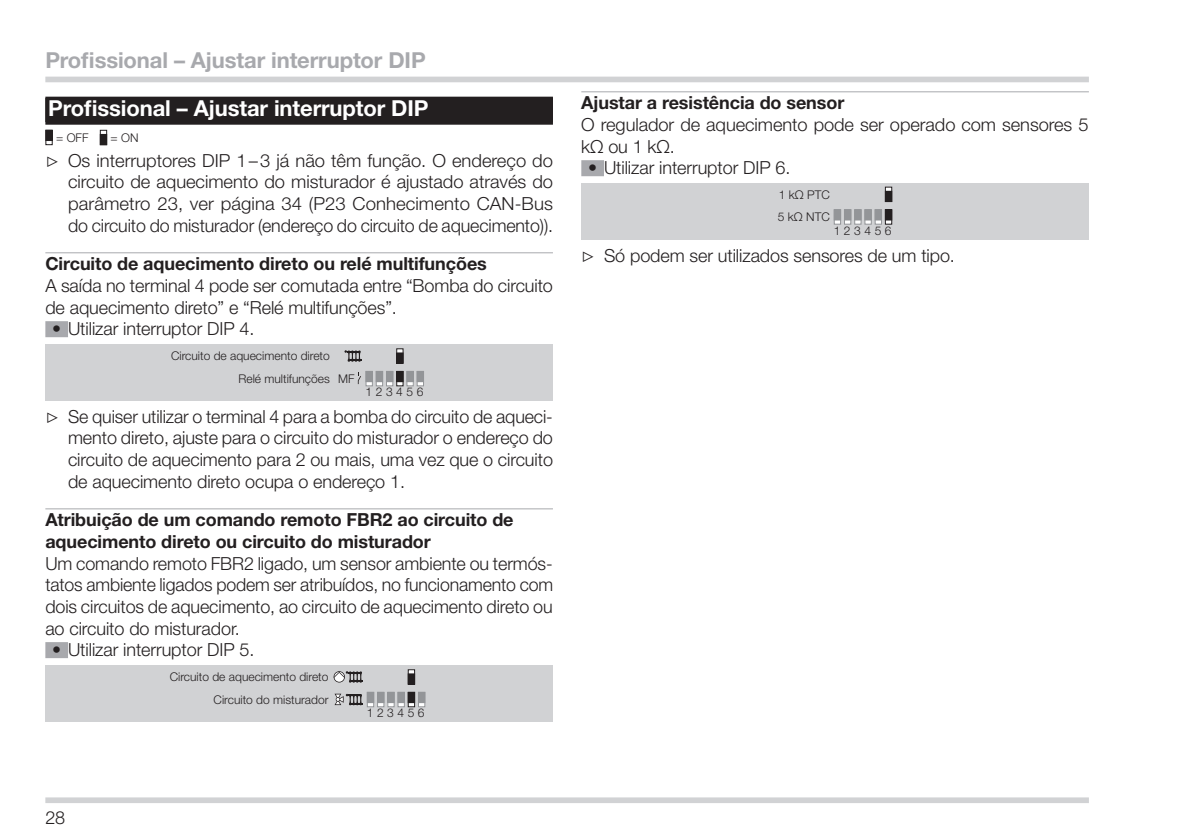
<style>
.page{position:relative;width:1191px;height:840px;background:#fff}
.page>*{position:absolute;margin:0;border:0;box-sizing:border-box;transform-origin:0 0}
.t1{font:700 22px "Helvetica Neue LT Pro";letter-spacing:-.005em;color:#a8a9ad}
.t2{font:700 22px "Helvetica Neue LT Pro";letter-spacing:-.005em;color:#fff}
.t3{font:300 18px/21.6px "Helvetica Neue LT Pro";letter-spacing:-.005em;color:#231f20;text-align:justify}
.t4{font:700 18px/21.6px "Helvetica Neue LT Pro";letter-spacing:-.005em;color:#231f20}
.t5{font:300 12px "Helvetica Neue LT Pro";color:#231f20}
.s1{font-family:"Lucida Sans Unicode";font-weight:400}
.s2{font-weight:700}
</style>
<div class="page">
<div style="left:45px;top:77px;width:1044px;height:5px;background:#d1d2d4"></div>
<div style="left:45px;top:797px;width:1044px;height:5px;background:#d1d2d4"></div>
<div style="left:45px;top:97px;width:508px;height:28px;background:#231f20"></div>
<hr style="left:45px;top:252px;width:508px;height:1px;background:#a8a9ad">
<div style="left:45px;top:321px;width:23px;height:16px;background:#a8a9ad"></div>
<hr style="left:45px;top:508px;width:508px;height:1px;background:#a8a9ad">
<div style="left:45px;top:641px;width:23px;height:16px;background:#a8a9ad"></div>
<div style="left:45px;top:130px;width:8px;height:15px;border:1px solid #231f20"></div>
<div style="left:46px;top:130px;width:6px;height:10px;background:#231f20"></div>
<div style="left:45px;top:130px;width:8px;height:11px;border:1px solid #231f20"></div>
<div style="left:100px;top:130px;width:7px;height:15px;border:1px solid #231f20"></div>
<div style="left:100px;top:134px;width:7px;height:11px;background:#231f20"></div>
<div style="left:45px;top:344px;width:508px;height:57px;background:#d1d2d4"></div>
<div style="left:396px;top:371px;width:7px;height:15px;border:1px solid #231f20"></div>
<div style="left:397px;top:371px;width:6px;height:10px;background:#231f20"></div>
<div style="left:396px;top:371px;width:7px;height:11px;border:1px solid #231f20"></div>
<div style="left:397px;top:348px;width:6px;height:15px;background:#fff"></div>
<div style="left:396px;top:348px;width:7px;height:15px;border:1px solid #231f20"></div>
<div style="left:397px;top:353px;width:6px;height:10px;background:#231f20"></div>
<div style="left:396px;top:352px;width:7px;height:11px;border:1px solid #231f20"></div>
<div style="left:417px;top:371px;width:6px;height:14px;background:#f5f5f5"></div>
<div style="left:417px;top:371px;width:7px;height:15px;border:1px solid #939598"></div>
<div style="left:417px;top:371px;width:6px;height:10px;background:#939598"></div>
<div style="left:417px;top:371px;width:7px;height:11px;border:1px solid #939598"></div>
<div style="left:407px;top:371px;width:6px;height:14px;background:#f5f5f5"></div>
<div style="left:406px;top:371px;width:8px;height:15px;border:1px solid #939598"></div>
<div style="left:407px;top:371px;width:6px;height:10px;background:#939598"></div>
<div style="left:406px;top:371px;width:8px;height:11px;border:1px solid #939598"></div>
<div style="left:386px;top:371px;width:7px;height:14px;background:#f5f5f5"></div>
<div style="left:386px;top:371px;width:7px;height:15px;border:1px solid #939598"></div>
<div style="left:386px;top:371px;width:7px;height:10px;background:#939598"></div>
<div style="left:386px;top:371px;width:7px;height:11px;border:1px solid #939598"></div>
<div style="left:376px;top:371px;width:6px;height:14px;background:#f5f5f5"></div>
<div style="left:376px;top:371px;width:7px;height:15px;border:1px solid #939598"></div>
<div style="left:376px;top:371px;width:6px;height:10px;background:#939598"></div>
<div style="left:376px;top:371px;width:7px;height:11px;border:1px solid #939598"></div>
<div style="left:366px;top:371px;width:6px;height:14px;background:#f5f5f5"></div>
<div style="left:365px;top:371px;width:8px;height:15px;border:1px solid #939598"></div>
<div style="left:366px;top:371px;width:6px;height:10px;background:#939598"></div>
<div style="left:365px;top:371px;width:8px;height:11px;border:1px solid #939598"></div>
<svg style="left:344px;top:350px;width:17px;height:11px"></svg>
<svg style="left:358px;top:372px;width:3px;height:12px"></svg>
<div style="left:45px;top:665px;width:508px;height:56px;background:#d1d2d4"></div>
<div style="left:408px;top:691px;width:7px;height:15px;border:1px solid #231f20"></div>
<div style="left:408px;top:692px;width:6px;height:10px;background:#231f20"></div>
<div style="left:408px;top:691px;width:7px;height:11px;border:1px solid #231f20"></div>
<div style="left:408px;top:668px;width:7px;height:16px;border:1px solid #231f20"></div>
<div style="left:408px;top:673px;width:6px;height:10px;background:#231f20"></div>
<div style="left:408px;top:673px;width:7px;height:11px;border:1px solid #231f20"></div>
<div style="left:418px;top:691px;width:7px;height:15px;border:1px solid #939598"></div>
<div style="left:418px;top:692px;width:7px;height:10px;background:#939598"></div>
<div style="left:418px;top:691px;width:7px;height:11px;border:1px solid #939598"></div>
<div style="left:397px;top:691px;width:8px;height:15px;border:1px solid #939598"></div>
<div style="left:398px;top:692px;width:6px;height:10px;background:#939598"></div>
<div style="left:397px;top:691px;width:8px;height:11px;border:1px solid #939598"></div>
<div style="left:387px;top:691px;width:7px;height:15px;border:1px solid #939598"></div>
<div style="left:388px;top:692px;width:6px;height:10px;background:#939598"></div>
<div style="left:387px;top:691px;width:7px;height:11px;border:1px solid #939598"></div>
<div style="left:377px;top:691px;width:7px;height:15px;border:1px solid #939598"></div>
<div style="left:377px;top:692px;width:7px;height:10px;background:#939598"></div>
<div style="left:377px;top:691px;width:7px;height:11px;border:1px solid #939598"></div>
<div style="left:367px;top:691px;width:7px;height:15px;border:1px solid #939598"></div>
<div style="left:367px;top:692px;width:7px;height:10px;background:#939598"></div>
<div style="left:367px;top:691px;width:7px;height:11px;border:1px solid #939598"></div>
<svg style="left:334px;top:671px;width:29px;height:11px"></svg>
<svg style="left:334px;top:693px;width:29px;height:12px"></svg>
<hr style="left:581px;top:91px;width:508px;height:1px;background:#a8a9ad">
<div style="left:581px;top:160px;width:23px;height:16px;background:#a8a9ad"></div>
<div style="left:581px;top:183px;width:508px;height:57px;background:#d1d2d4"></div>
<div style="left:885px;top:209px;width:7px;height:15px;border:1px solid #231f20"></div>
<div style="left:885px;top:210px;width:6px;height:10px;background:#231f20"></div>
<div style="left:885px;top:209px;width:7px;height:11px;border:1px solid #231f20"></div>
<div style="left:885px;top:186px;width:7px;height:16px;border:1px solid #231f20"></div>
<div style="left:885px;top:191px;width:6px;height:10px;background:#231f20"></div>
<div style="left:885px;top:191px;width:7px;height:11px;border:1px solid #231f20"></div>
<svg style="left:874px;top:220px;width:8px;height:4px"></svg>
<div style="left:874px;top:209px;width:8px;height:11px;background:#939598;border:1px solid #939598"></div>
<svg style="left:864px;top:220px;width:7px;height:4px"></svg>
<div style="left:864px;top:209px;width:7px;height:11px;background:#939598"></div>
<svg style="left:854px;top:220px;width:7px;height:4px"></svg>
<div style="left:854px;top:209px;width:7px;height:11px;background:#939598"></div>
<svg style="left:844px;top:220px;width:7px;height:4px"></svg>
<div style="left:844px;top:209px;width:7px;height:11px;background:#939598"></div>
<svg style="left:833px;top:220px;width:8px;height:4px"></svg>
<div style="left:833px;top:209px;width:8px;height:11px;background:#939598;border:1px solid #939598"></div>
<p class="t1" style="left:45px;top:47px;width:382px">Profissional – Ajustar interruptor DIP</p>
<p class="t2" style="left:48px;top:95px;width:382px">Profissional – Ajustar interruptor DIP</p>
<p class="t5" style="left:56px;top:131px;width:34px">= OFF</p>
<p class="t5" style="left:111px;top:131px;width:29px">= ON</p>
<p class="t3" style="left:68px;top:149px;width:486px;text-indent:-23px"><span class="s1">▷</span> Os interruptores DIP 1–3 já não têm função. O endereço do circuito de aquecimento do misturador é ajustado através do parâmetro 23, ver página 34 (P23 Conhecimento CAN-Bus do circuito do misturador (endereço do circuito de aquecimento)).</p>
<p class="t4" style="left:45px;top:252px;width:443px">Circuito de aquecimento direto ou relé multifunções</p>
<p class="t3" style="left:45px;top:274px;width:509px">A saída no terminal 4 pode ser comutada entre “Bomba do circuito de aquecimento direto” e “Relé multifunções”.</p>
<p class="t3" style="left:52px;top:317px;width:200px"><span class="s2">•</span> Utilizar interruptor DIP 4.</p>
<p class="t5" style="left:171px;top:348px;width:160px">Circuito de aquecimento direto</p>
<p class="t5" style="left:238px;top:371px;width:118px">Relé multifunções MF</p>
<p class="t5" style="left:365px;top:384px;width:59px">123456</p>
<p class="t3" style="left:68px;top:405px;width:486px;text-indent:-23px"><span class="s1">▷</span> Se quiser utilizar o terminal 4 para a bomba do circuito de aqueci&shy;mento direto, ajuste para o circuito do misturador o endereço do circuito de aquecimento para 2 ou mais, uma vez que o circuito de aquecimento direto ocupa o endereço 1.</p>
<p class="t4" style="left:45px;top:508px;width:470px">Atribuição de um comando remoto FBR2 ao circuito de aquecimento direto ou circuito do misturador</p>
<p class="t3" style="left:45px;top:551px;width:509px">Um comando remoto FBR2 ligado, um sensor ambiente ou termós&shy;tatos ambiente ligados podem ser atribuídos, no funcionamento com dois circuitos de aquecimento, ao circuito de aquecimento direto ou ao circuito do misturador.</p>
<p class="t3" style="left:52px;top:638px;width:200px"><span class="s2">•</span> Utilizar interruptor DIP 5.</p>
<p class="t5" style="left:170px;top:669px;width:160px">Circuito de aquecimento direto</p>
<p class="t5" style="left:213px;top:691px;width:116px">Circuito do misturador</p>
<p class="t5" style="left:367px;top:705px;width:59px">123456</p>
<p class="t4" style="left:581px;top:92px;width:264px">Ajustar a resistência do sensor</p>
<p class="t3" style="left:581px;top:113px;width:508px">O regulador de aquecimento pode ser operado com sensores 5 kΩ ou 1 kΩ.</p>
<p class="t3" style="left:588px;top:156px;width:200px"><span class="s2">•</span> Utilizar interruptor DIP 6.</p>
<p class="t5" style="left:779px;top:187px;width:52px">1 kΩ PTC</p>
<p class="t5" style="left:778px;top:209px;width:53px">5 kΩ NTC</p>
<p class="t5" style="left:833px;top:223px;width:59px">123456</p>
<p class="t3" style="left:581px;top:244px;width:372px"><span class="s1">▷</span> Só podem ser utilizados sensores de um tipo.</p>
<p class="t3" style="left:45px;top:806px;width:21px">28</p>
</div>
